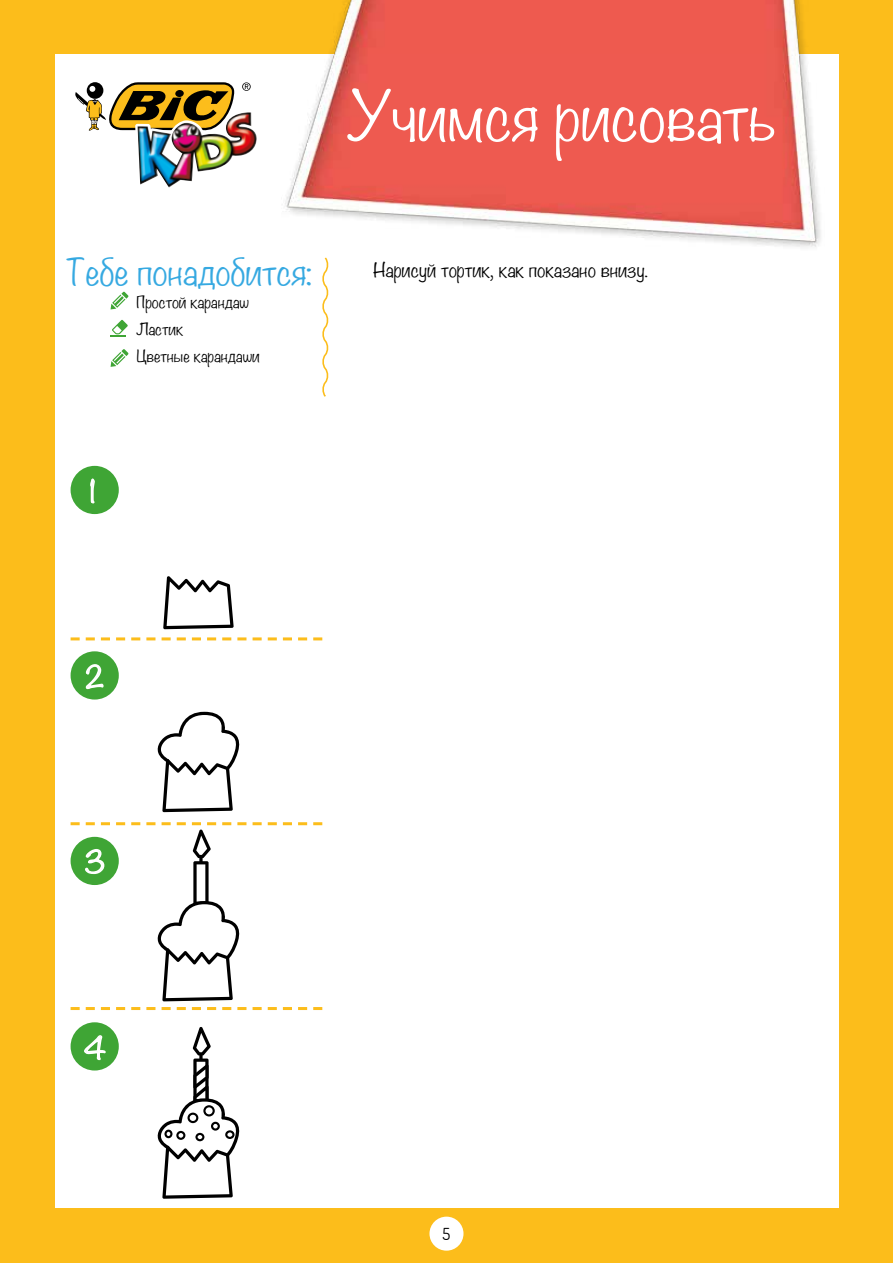
<style>
.page{position:relative;width:893px;height:1263px;background:#fcbd1b}
.page>*{position:absolute;margin:0;border:0;box-sizing:border-box;transform-origin:0 0}
.t1{font:300 60px "Noteworthy";color:#fff}
.t2{font:300 33px "Noteworthy";color:#36a9e1}
.t3{font:300 27px "Noteworthy";color:#fff}
.t4{font:300 18px "Noteworthy";color:#000}
.t5{font:16.5px "Dosis";color:#000}
.t6{font:300 15px/27px "Noteworthy";color:#000}
</style>
<div class="page">
<div style="left:55px;top:55px;width:783px;height:1153px;background:#fff"></div>
<div style="left:429px;top:1216px;width:34px;height:35px;background:#fff;border-radius:50%"></div>
<img style="left:282px;top:0;width:543px;height:247px">
<svg style="left:75px;top:82px;width:176px;height:53px"></svg>
<img style="left:138px;top:112px;width:119px;height:76px">
<svg style="left:322px;top:257px;width:7px;height:140px"></svg>
<svg style="left:111px;top:349px;width:18px;height:18px"></svg>
<svg style="left:111px;top:292px;width:18px;height:17px"></svg>
<svg style="left:110px;top:320px;width:18px;height:17px"></svg>
<div style="left:71px;top:466px;width:48px;height:48px;background:#3fa535;border-radius:50%"></div>
<svg style="left:90px;top:478px;width:5px;height:26px"></svg>
<div style="left:71px;top:651px;width:48px;height:48px;background:#3fa535;border-radius:50%"></div>
<svg style="left:85px;top:664px;width:19px;height:26px"></svg>
<div style="left:71px;top:1022px;width:48px;height:48px;background:#3fa535;border-radius:50%"></div>
<svg style="left:84px;top:1035px;width:22px;height:26px"></svg>
<svg style="left:71px;top:637px;width:251px;height:3px"></svg>
<svg style="left:71px;top:1007px;width:251px;height:3px"></svg>
<svg style="left:157px;top:1027px;width:83px;height:172px"></svg>
<svg style="left:71px;top:822px;width:251px;height:179px"></svg>
<svg style="left:157px;top:712px;width:83px;height:100px"></svg>
<svg style="left:163px;top:576px;width:71px;height:53px"></svg>
<h1 class="t1" style="left:347px;top:64px;width:430px">Учимся рисовать</h1>
<h2 class="t2" style="left:66px;top:243px;width:248px">Тебе понадобится:</h2>
<p class="t4" style="left:373px;top:254px;width:276px">Нарисуй тортик, как показано внизу.</p>
<p class="t6" style="left:136px;top:288px;width:125px">Простой карандаш<br>Ластик<br>Цветные карандаши</p>
<h3 class="t3" style="left:90px;top:468px;width:7px">1</h3>
<h3 class="t3" style="left:86px;top:653px;width:19px">2</h3>
<h3 class="t3" style="left:85px;top:839px;width:21px">3</h3>
<h3 class="t3" style="left:84px;top:1024px;width:23px">4</h3>
<p class="t5" style="left:443px;top:1223px;width:9px">5</p>
</div>
